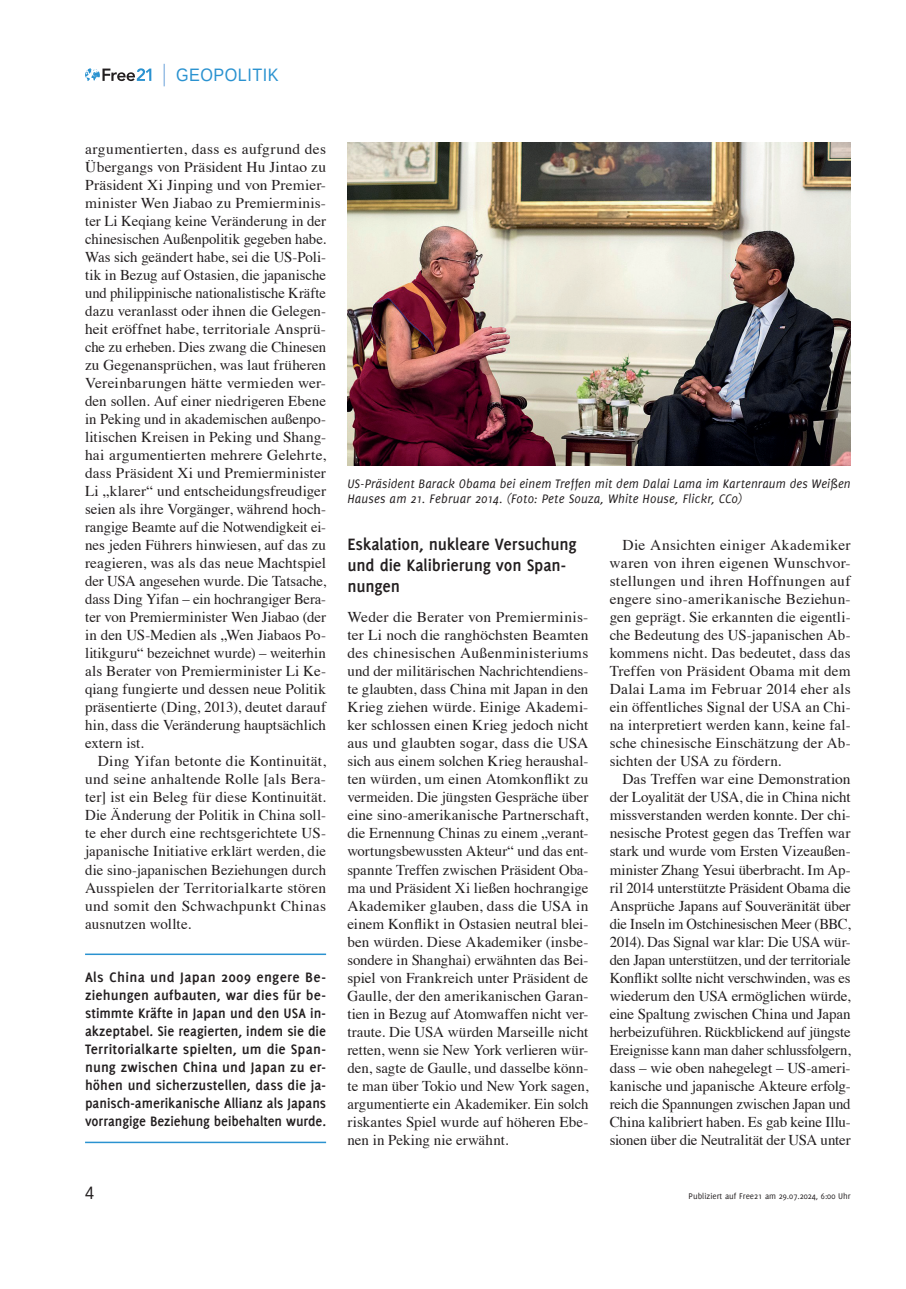
<style>
.page{position:relative;width:906px;height:1289px;background:#fff}
.page>*{position:absolute;margin:0;border:0;box-sizing:border-box;transform-origin:0 0}
.t1{font:700 18px/21px "Delicious";letter-spacing:-.005em;color:#231f20}
.t2{font:18px "Liberation Sans";letter-spacing:.03em;color:#2a92d0;scale:.9 1}
.t3{font:18px "Liberation Sans";color:#231f20;scale:.9 1}
.t4{font:15px/18px "Times";letter-spacing:.005em;color:#231f20;text-align:justify}
.t5{font:700 15px/18px "Delicious";letter-spacing:-.005em;color:#231f20;text-align:justify}
.t6{font:italic 13.5px/15px "Delicious";letter-spacing:.015em;color:#231f20}
.t7{font:9px "Delicious";color:#231f20}
</style>
<div class="page">
<svg style="left:85px;top:68px;width:66px;height:13px"></svg>
<hr style="left:163px;top:64px;width:2px;height:22px;background:#9abfe5">
<hr style="left:85px;top:953px;width:241px;height:2px;background:#2a92d0">
<hr style="left:85px;top:1141px;width:241px;height:2px;background:#2a92d0">
<img style="left:347px;top:142px;width:503px;height:323px">
<p class="t2" style="left:176px;top:63px;width:115px">GEOPOLITIK</p>
<p class="t4" style="left:85px;top:139px;width:242px">argumentierten, dass es aufgrund des Übergangs von Präsident Hu Jintao zu Präsident Xi Jinping und von Premier&shy;minister Wen Jiabao zu Premierminis&shy;ter Li Keqiang keine Veränderung in der chinesischen Außenpolitik gegeben habe.<br>Was sich geändert habe, sei die US-Poli&shy;tik in Bezug auf Ostasien, die japanische und philippinische nationalistische Kräfte dazu veranlasst oder ihnen die Gelegen&shy;heit eröffnet habe, territoriale Ansprü&shy;che zu erheben. Dies zwang die Chinesen zu Gegenansprüchen, was laut früheren Vereinbarungen hätte vermieden wer&shy;den sollen. Auf einer niedrigeren Ebene in Peking und in akademischen außenpo&shy;litischen Kreisen in Peking und Shang&shy;hai argumentierten mehrere Gelehrte, dass Präsident Xi und Premierminister Li „klarer“ und entscheidungsfreudiger seien als ihre Vorgänger, während hoch&shy;rangige Beamte auf die Notwendigkeit ei&shy;nes jeden Führers hinwiesen, auf das zu reagieren, was als das neue Machtspiel der USA angesehen wurde. Die Tatsache, dass Ding Yifan – ein hochrangiger Bera&shy;ter von Premierminister Wen Jiabao (der in den US-Medien als „Wen Jiabaos Po&shy;litikguru“ bezeichnet wurde) – weiterhin als Berater von Premierminister Li Ke&shy;qiang fungierte und dessen neue Politik präsentierte (Ding, 2013), deutet darauf hin, dass die Veränderung hauptsächlich extern ist.</p>
<p class="t4" style="left:85px;top:751px;width:242px;text-indent:13px">Ding Yifan betonte die Kontinuität, und seine anhaltende Rolle [als Bera&shy;ter] ist ein Beleg für diese Kontinuität.<br>Die Änderung der Politik in China soll&shy;te eher durch eine rechtsgerichtete US&shy;japanische Initiative erklärt werden, die die sino-japanischen Beziehungen durch Ausspielen der Territorialkarte stören und somit den Schwachpunkt Chinas ausnutzen wollte.</p>
<p class="t5" style="left:85px;top:968px;width:242px">Als China und Japan 2009 engere Be&shy;ziehungen aufbauten, war dies für be&shy;stimmte Kräfte in Japan und den USA in&shy;akzeptabel. Sie reagierten, indem sie die Territorialkarte spielten, um die Span&shy;nung zwischen China und Japan zu er&shy;höhen und sicherzustellen, dass die ja&shy;panisch-amerikanische Allianz als Japans vorrangige Beziehung beibehalten wurde.</p>
<p class="t6" style="left:347px;top:476px;width:505px">US-Präsident Barack Obama bei einem Treffen mit dem Dalai Lama im Kartenraum des Weißen<br>Hauses am 21. Februar 2014. (Foto: Pete Souza, White House, Flickr, CC0)</p>
<p class="t1" style="left:347px;top:533px;width:231px">Eskalation, nukleare Versuchung und die Kalibrierung von Span&shy;nungen</p>
<p class="t4" style="left:347px;top:607px;width:242px">Weder die Berater von Premierminis&shy;ter Li noch die ranghöchsten Beamten des chinesischen Außenministeriums und der militärischen Nachrichtendiens&shy;te glaubten, dass China mit Japan in den Krieg ziehen würde. Einige Akademi&shy;ker schlossen einen Krieg jedoch nicht aus und glaubten sogar, dass die USA sich aus einem solchen Krieg heraushal&shy;ten würden, um einen Atomkonflikt zu vermeiden. Die jüngsten Gespräche über eine sino-amerikanische Partnerschaft, die Ernennung Chinas zu einem „verant&shy;wortungsbewussten Akteur“ und das ent&shy;spannte Treffen zwischen Präsident Oba&shy;ma und Präsident Xi ließen hochrangige Akademiker glauben, dass die USA in einem Konflikt in Ostasien neutral blei&shy;ben würden. Diese Akademiker (insbe&shy;sondere in Shanghai) erwähnten das Bei&shy;spiel von Frankreich unter Präsident de Gaulle, der den amerikanischen Garan&shy;tien in Bezug auf Atomwaffen nicht ver&shy;traute. Die USA würden Marseille nicht retten, wenn sie New York verlieren wür&shy;den, sagte de Gaulle, und dasselbe könn&shy;te man über Tokio und New York sagen, argumentierte ein Akademiker. Ein solch riskantes Spiel wurde auf höheren Ebe&shy;nen in Peking nie erwähnt.</p>
<p class="t4" style="left:609px;top:535px;width:242px;text-indent:13px">Die Ansichten einiger Akademiker waren von ihren eigenen Wunschvor&shy;stellungen und ihren Hoffnungen auf engere sino-amerikanische Beziehun&shy;gen geprägt. Sie erkannten die eigentli&shy;che Bedeutung des US-japanischen Ab&shy;kommens nicht. Das bedeutet, dass das Treffen von Präsident Obama mit dem Dalai Lama im Februar 2014 eher als ein öffentliches Signal der USA an Chi&shy;na interpretiert werden kann, keine fal&shy;sche chinesische Einschätzung der Ab&shy;sichten der USA zu fördern.</p>
<p class="t4" style="left:609px;top:769px;width:242px;text-indent:13px">Das Treffen war eine Demonstration der Loyalität der USA, die in China nicht missverstanden werden konnte. Der chi&shy;nesische Protest gegen das Treffen war stark und wurde vom Ersten Vizeaußen&shy;minister Zhang Yesui überbracht. Im Ap&shy;ril 2014 unterstützte Präsident Obama die Ansprüche Japans auf Souveränität über die Inseln im Ostchinesischen Meer (BBC, 2014). Das Signal war klar: Die USA wür&shy;den Japan unterstützen, und der territoriale Konflikt sollte nicht verschwinden, was es wiederum den USA ermöglichen würde, eine Spaltung zwischen China und Japan herbeizuführen. Rückblickend auf jüngste Ereignisse kann man daher schlussfolgern, dass – wie oben nahegelegt – US-ameri&shy;kanische und japanische Akteure erfolg&shy;reich die Spannungen zwischen Japan und China kalibriert haben. Es gab keine Illu&shy;sionen über die Neutralität der USA unter</p>
<p class="t3" style="left:85px;top:1180px;width:12px">4</p>
<p class="t7" style="left:688px;top:1190px;width:163px">Publiziert auf Free21 am 29.07.2024, 6:00 Uhr</p>
</div>
